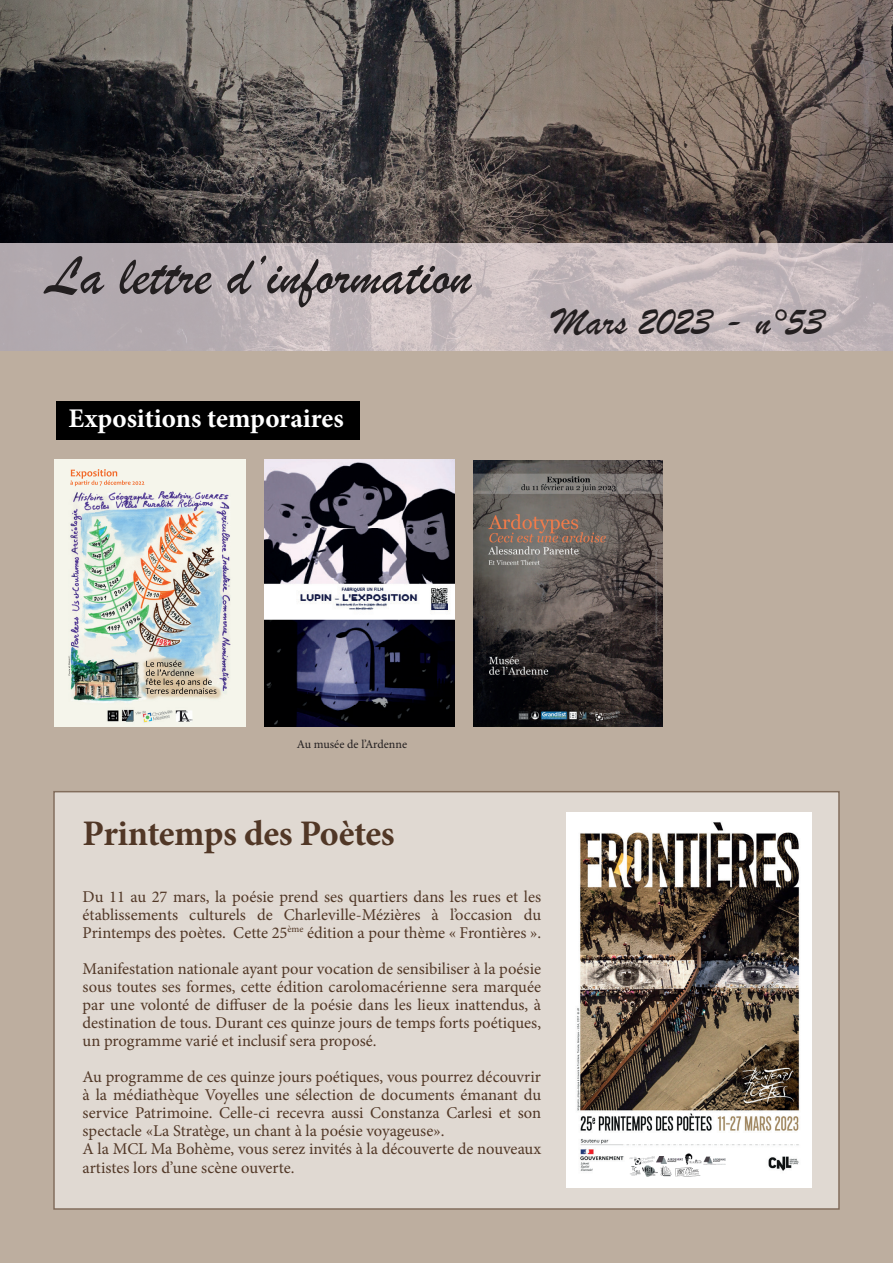
<style>
.page{position:relative;width:893px;height:1263px;background:#fff}
.page>*{position:absolute;margin:0;border:0;box-sizing:border-box;transform-origin:0 0}
.t1{font:57px "Brush Script";color:#231f20}
.t2{font:40.5px "Brush Script";color:#231f20}
.t3{font:700 36px "Minion Pro";letter-spacing:-.01em;color:#513726}
.t4{font:700 27px "Minion Pro";color:#fff}
.t5{font:16.5px/18px "Minion Pro";color:#513726;text-align:justify}
.t6{font:12px "Minion Pro";color:#231f20}
</style>
<div class="page">
<div style="left:1px;top:9px;width:892px;height:1254px;background:#bdae9f"></div>
<div style="left:56px;top:401px;width:303px;height:38px;background:#000"></div>
<img style="left:54px;top:459px;width:191px;height:268px">
<div style="left:53px;top:791px;width:787px;height:419px;background:#e0d9d2"></div>
<img style="left:0;top:0;width:893px;height:244px">
<svg style="left:0;top:244px;width:893px;height:107px"></svg>
<img style="left:264px;top:459px;width:191px;height:268px">
<img style="left:474px;top:461px;width:189px;height:265px">
<img style="left:566px;top:813px;width:246px;height:375px">
<img style="left:684px;top:1153px;width:18px;height:11px">
<img style="left:629px;top:1156px;width:25px;height:8px">
<svg style="left:629px;top:1165px;width:12px;height:11px"></svg>
<img style="left:643px;top:1165px;width:14px;height:11px">
<svg style="left:659px;top:1165px;width:13px;height:11px"></svg>
<img style="left:657px;top:1156px;width:25px;height:8px">
<img style="left:674px;top:1167px;width:28px;height:9px">
<img style="left:704px;top:1156px;width:21px;height:8px">
<h1 class="t1" style="left:47px;top:241px;width:426px">La lettre d’information</h1>
<h3 class="t4" style="left:68px;top:399px;width:277px">Expositions temporaires</h3>
<h2 class="t2" style="left:553px;top:297px;width:274px">Mars 2023 - n°53</h2>
<p class="t6" style="left:297px;top:736px;width:112px">Au musée de l’Ardenne</p>
<h3 class="t3" style="left:83px;top:808px;width:314px">Printemps des Poètes</h3>
<p class="t5" style="left:83px;top:887px;width:460px">Du 11 au 27 mars, la poésie prend ses quartiers dans les rues et les établissements culturels de Charleville-Mézières à l’occasion du Printemps des poètes. Cette 25<sup>ème</sup> édition a pour thème « Frontières ».</p>
<p class="t5" style="left:83px;top:959px;width:460px">Manifestation nationale ayant pour vocation de sensibiliser à la poésie sous toutes ses formes, cette édition carolomacérienne sera marquée par une volonté de diffuser de la poésie dans les lieux inattendus, à destination de tous. Durant ces quinze jours de temps forts poétiques, un programme varié et inclusif sera proposé.</p>
<p class="t5" style="left:83px;top:1067px;width:460px;text-align:left">Au programme de ces quinze jours poétiques, vous pourrez découvrir à la médiathèque Voyelles une sélection de documents émanant du service Patrimoine. Celle-ci recevra aussi Constanza Carlesi et son spectacle «La Stratège, un chant à la poésie voyageuse».<br>A la MCL Ma Bohème, vous serez invités à la découverte de nouveaux</p>
<p class="t5" style="left:83px;top:1159px;width:213px">artistes lors d’une scène ouverte.</p>
</div>
